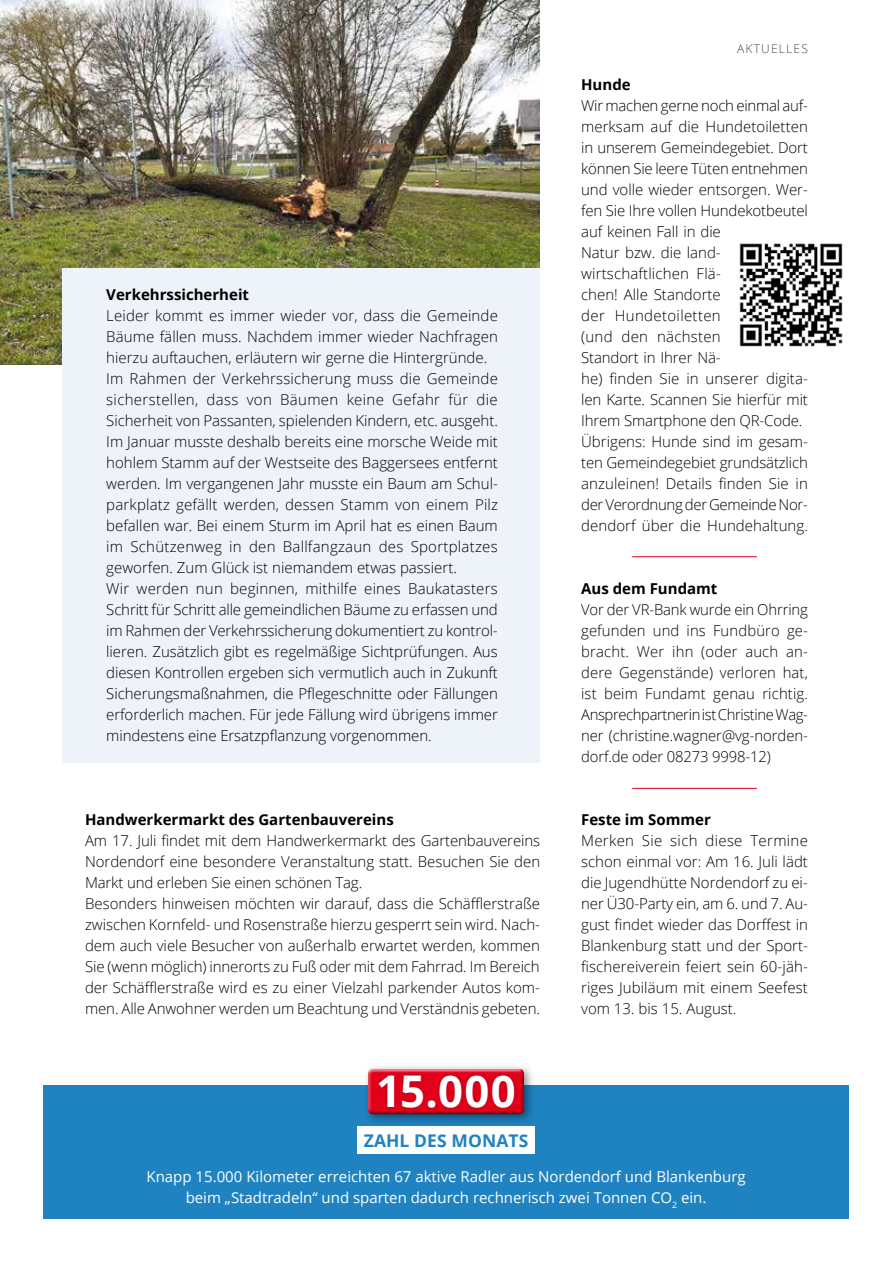
<style>
.page{position:relative;width:893px;height:1263px;background:#fff}
.page>*{position:absolute;margin:0;border:0;box-sizing:border-box;transform-origin:0 0}
.t1{font:700 43.65px "Open Sans";color:#fff}
.t2{font:700 17.4px "Open Sans";letter-spacing:.005em;color:#1f82c1}
.t3{font:300 15px/21px "Open Sans";color:#000}
.t4{font:15px/21px "Open Sans";color:#fff;text-align:center}
.t5{font:700 15px "Open Sans";color:#000}
.t6{font:300 12px "Open Sans";letter-spacing:.1em;color:#4b4b4d}
</style>
<div class="page">
<div style="left:43px;top:1085px;width:806px;height:133px;background:#1f82c1"></div>
<div style="left:357px;top:1127px;width:178px;height:27px;background:#fff"></div>
<div style="left:363px;top:1063px;width:173px;height:62px;background:#000;opacity:.4"></div>
<div style="left:368px;top:1066px;width:159px;height:47px;background:#eee"></div>
<div style="left:368px;top:1068px;width:159px;height:48px;background:#000;opacity:.4"></div>
<div style="left:375px;top:1070px;width:144px;height:41px;background:#000;opacity:.2"></div>
<hr style="left:632px;top:788px;width:125px;height:1px;background:#e2001a">
<hr style="left:632px;top:556px;width:125px;height:1px;background:#e2001a">
<img style="left:0;top:0;width:540px;height:364px">
<div style="left:62px;top:268px;width:478px;height:494px;background:#eef2f9"></div>
<img style="left:739px;top:243px;width:104px;height:104px">
<p class="t5" style="left:106px;top:284px;width:144px">Verkehrssicherheit</p>
<p class="t3" style="left:106px;top:305px;width:393px">Leider kommt es immer wieder vor, dass die Gemeinde Bäume fällen muss. Nachdem immer wieder Nachfragen hierzu auftauchen, erläutern wir gerne die Hintergründe.<br>Im Rahmen der Verkehrssicherung muss die Gemeinde sicherstellen, dass von Bäumen keine Gefahr für die Sicherheit von Passanten, spielenden Kindern, etc. ausgeht.<br>Im Januar musste deshalb bereits eine morsche Weide mit hohlem Stamm auf der Westseite des Baggersees entfernt werden. Im vergangenen Jahr musste ein Baum am Schul&shy;parkplatz gefällt werden, dessen Stamm von einem Pilz befallen war. Bei einem Sturm im April hat es einen Baum im Schützenweg in den Ballfangzaun des Sportplatzes geworfen. Zum Glück ist niemandem etwas passiert.<br>Wir werden nun beginnen, mithilfe eines Baukatasters Schritt für Schritt alle gemeindlichen Bäume zu erfassen und im Rahmen der Verkehrssicherung dokumentiert zu kontrol&shy;lieren. Zusätzlich gibt es regelmäßige Sichtprüfungen. Aus diesen Kontrollen ergeben sich vermutlich auch in Zukunft Sicherungsmaßnahmen, die Pflegeschnitte oder Fällungen erforderlich machen. Für jede Fällung wird übrigens immer mindestens eine Ersatzpflanzung vorgenommen.</p>
<p class="t5" style="left:85px;top:809px;width:310px">Handwerkermarkt des Gartenbauvereins</p>
<p class="t3" style="left:85px;top:830px;width:457px">Am 17. Juli findet mit dem Handwerkermarkt des Gartenbauvereins Nordendorf eine besondere Veranstaltung statt. Besuchen Sie den Markt und erleben Sie einen schönen Tag.<br>Besonders hinweisen möchten wir darauf, dass die Schäfflerstraße zwischen Kornfeld- und Rosenstraße hierzu gesperrt sein wird. Nach&shy;dem auch viele Besucher von außerhalb erwartet werden, kommen Sie (wenn möglich) innerorts zu Fuß oder mit dem Fahrrad. Im Bereich der Schäfflerstraße wird es zu einer Vielzahl parkender Autos kom&shy;men. Alle Anwohner werden um Beachtung und Verständnis gebeten.</p>
<h1 class="t1" style="left:376px;top:1060px;width:141px">15.000</h1>
<p class="t2" style="left:364px;top:1128px;width:166px">ZAHL DES MONATS</p>
<p class="t6" style="left:737px;top:40px;width:72px">AKTUELLES</p>
<p class="t5" style="left:581px;top:74px;width:51px">Hunde</p>
<p class="t3" style="left:581px;top:95px;width:228px">Wir machen gerne noch einmal auf&shy;merksam auf die Hundetoiletten in unserem Gemeindegebiet. Dort können Sie leere Tüten entnehmen und volle wieder entsorgen. Wer&shy;fen Sie Ihre vollen Hundekotbeutel auf keinen Fall in die<br>Natur bzw. die land&shy;wirtschaftlichen Flä-<br>chen! Alle Standorte<br>der Hundetoiletten<br>(und den nächsten<br>Standort in Ihrer Nä-<br>he) finden Sie in unserer digita&shy;len Karte. Scannen Sie hierfür mit<br>Ihrem Smartphone den QR-Code.<br>Übrigens: Hunde sind im gesam&shy;ten Gemeindegebiet grundsätzlich anzuleinen! Details finden Sie in der Verordnung der Gemeinde Nor&shy;dendorf über die Hundehaltung.</p>
<p class="t5" style="left:581px;top:578px;width:138px">Aus dem Fundamt</p>
<p class="t3" style="left:581px;top:599px;width:228px;text-align:justify">Vor der VR-Bank wurde ein Ohrring gefunden und ins Fundbüro ge&shy;bracht. Wer ihn (oder auch an&shy;dere Gegenstände) verloren hat, ist beim Fundamt genau richtig.<br>Ansprechpartnerin ist Christine Wag&shy;ner (christine.wagner@vg-norden&shy;dorf.de oder 08273 9998-12)</p>
<p class="t5" style="left:581px;top:809px;width:131px">Feste im Sommer</p>
<p class="t3" style="left:581px;top:830px;width:228px;text-align:justify">Merken Sie sich diese Termine schon einmal vor: Am 16. Juli lädt die Jugendhütte Nordendorf zu ei&shy;ner Ü30-Party ein, am 6. und 7. Au&shy;gust findet wieder das Dorffest in Blankenburg statt und der Sport&shy;fischereiverein feiert sein 60-jäh&shy;riges Jubiläum mit einem Seefest vom 13. bis 15. August.</p>
<p class="t4" style="left:146px;top:1166px;width:601px">Knapp 15.000 Kilometer erreichten 67 aktive Radler aus Nordendorf und Blankenburg beim „Stadtradeln“ und sparten dadurch rechnerisch zwei Tonnen CO<sub>2</sub> ein.</p>
</div>
